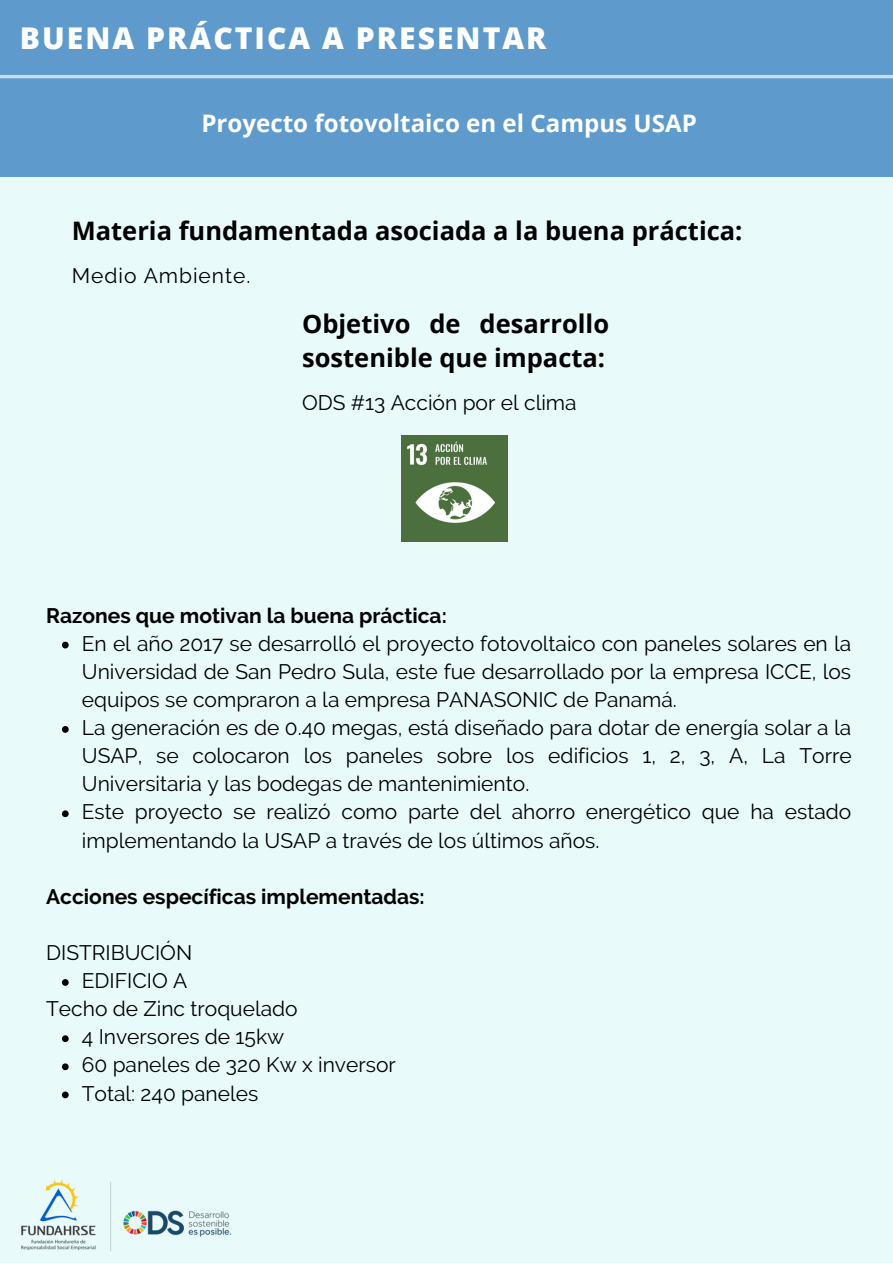
<style>
.page{position:relative;width:893px;height:1264px;background:#fff}
.page>*{position:absolute;margin:0;border:0;box-sizing:border-box;transform-origin:0 0}
.t1{font:800 30px "Open Sans";letter-spacing:.07em;color:#fff}
.t2{font:700 25.5px/34.8px "Open Sans";color:#000}
.t3{font:700 24.15px "Open Sans";color:#fff}
.t4{font:21px/28px "Raleway";color:#000;text-align:justify}
.t5{font:700 21px "Raleway";color:#000}
.t6{font:21px "Raleway";letter-spacing:.045em;color:#000}
</style>
<div class="page">
<div style="left:0;top:177px;width:892px;height:1085px;background:#e8fafa"></div>
<div style="left:0;top:0;width:892px;height:177px;background:#5e9acb"></div>
<hr style="left:0;top:75px;width:892px;height:3px;background:#c4dcfd">
<img style="left:21px;top:1179px;width:211px;height:73px">
<img style="left:401px;top:436px;width:106px;height:105px">
<svg style="left:62px;top:641px;width:7px;height:7px"></svg>
<svg style="left:62px;top:726px;width:7px;height:6px"></svg>
<svg style="left:62px;top:810px;width:7px;height:7px"></svg>
<svg style="left:62px;top:979px;width:7px;height:6px"></svg>
<svg style="left:62px;top:1035px;width:7px;height:7px"></svg>
<svg style="left:62px;top:1063px;width:7px;height:7px"></svg>
<svg style="left:62px;top:1091px;width:7px;height:7px"></svg>
<p class="t1" style="left:20px;top:17px;width:528px">BUENA PRÁCTICA A PRESENTAR</p>
<p class="t3" style="left:201px;top:106px;width:497px">Proyecto fotovoltaico en el Campus USAP</p>
<p class="t2" style="left:72px;top:213px;width:672px">Materia fundamentada asociada a la buena práctica:</p>
<p class="t6" style="left:72px;top:263px;width:180px">Medio Ambiente.</p>
<p class="t2" style="left:302px;top:305px;width:308px">Objetivo de desarrollo sostenible que impacta:</p>
<p class="t4" style="left:302px;top:389px;width:276px">ODS #13 Acción por el clima</p>
<p class="t5" style="left:46px;top:603px;width:402px">Razones que motivan la buena práctica:</p>
<p class="t4" style="left:82px;top:629px;width:770px">En el año 2017 se desarrolló el proyecto fotovoltaico con paneles solares en la Universidad de San Pedro Sula, este fue desarrollado por la empresa ICCE, los equipos se compraron a la empresa PANASONIC de Panamá.</p>
<p class="t4" style="left:82px;top:713px;width:771px">La generación es de 0.40 megas, está diseñado para dotar de energía solar a la USAP, se colocaron los paneles sobre los edificios 1, 2, 3, A, La Torre Universitaria y las bodegas de mantenimiento.</p>
<p class="t4" style="left:82px;top:798px;width:770px">Este proyecto se realizó como parte del ahorro energético que ha estado implementando la USAP a través de los últimos años.</p>
<p class="t5" style="left:46px;top:884px;width:380px">Acciones específicas implementadas:</p>
<p class="t4" style="left:46px;top:938px;width:147px">DISTRIBUCIÓN</p>
<p class="t4" style="left:82px;top:966px;width:107px">EDIFICIO A</p>
<p class="t4" style="left:46px;top:994px;width:253px">Techo de Zinc troquelado</p>
<p class="t4" style="left:82px;top:1022px;width:204px">4 Inversores de 15kw</p>
<p class="t4" style="left:82px;top:1050px;width:315px">60 paneles de 320 Kw x inversor</p>
<p class="t4" style="left:82px;top:1079px;width:178px">Total: 240 paneles</p>
</div>
